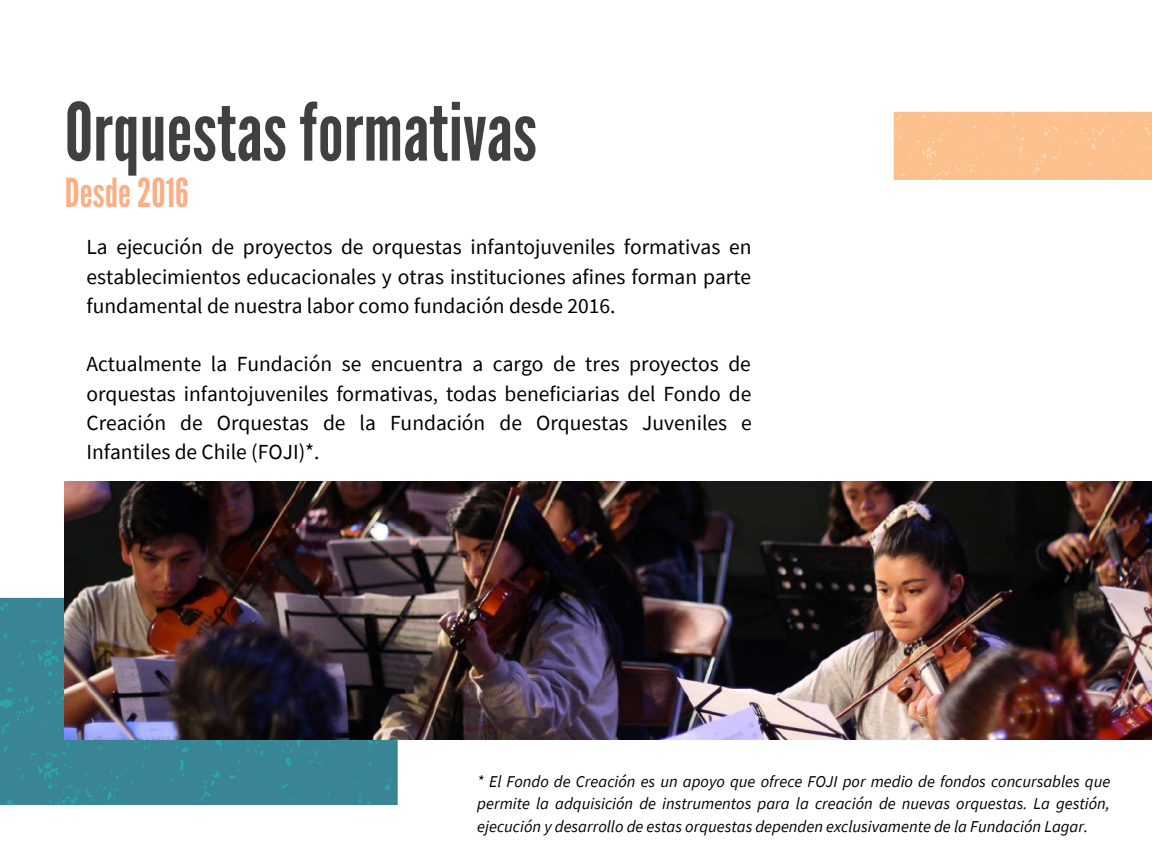
<style>
.page{position:relative;width:1152px;height:864px;background:#fff}
.page>*{position:absolute;margin:0;border:0;box-sizing:border-box;transform-origin:0 0}
.t1{font:79.95px "League Gothic";color:#404040}
.t2{font:40.05px "League Gothic";color:#faaf86}
.t3{font:21.45px/29.2px "Source Sans Pro";color:#000;text-align:justify}
.t4{font:italic 16.5px/22.5px "Source Sans Pro";color:#000;text-align:justify}
</style>
<div class="page">
<div style="left:0;top:732px;width:398px;height:72px;background:#398596"></div>
<svg style="left:0;top:590px;width:65px;height:142px;background:#438c9b"></svg>
<img style="left:65px;top:481px;width:1087px;height:259px">
<svg style="left:894px;top:111px;width:258px;height:68px;background:#fcc18e"></svg>
<h1 class="t1" style="left:65px;top:86px;width:474px">Orquestasformativas</h1>
<h2 class="t2" style="left:65px;top:170px;width:125px">Desde2016</h2>
<p class="t3" style="left:86px;top:232px;width:667px">La ejecución de proyectos de orquestas infantojuveniles formativas en establecimientos educacionales y otras instituciones afines forman parte fundamental de nuestra labor como fundación desde 2016.</p>
<p class="t3" style="left:86px;top:349px;width:667px">Actualmente la Fundación se encuentra a cargo de tres proyectos de orquestas infantojuveniles formativas, todas beneficiarias del Fondo de Creación de Orquestas de la Fundación de Orquestas Juveniles e Infantiles de Chile (FOJI)*.</p>
<p class="t4" style="left:477px;top:770px;width:635px">* El Fondo de Creación es un apoyo que ofrece FOJI por medio de fondos concursables que permite la adquisición de instrumentos para la creación de nuevas orquestas. La gestión, ejecución y desarrollo de estas orquestas dependen exclusivamente de la Fundación Lagar.</p>
</div>
